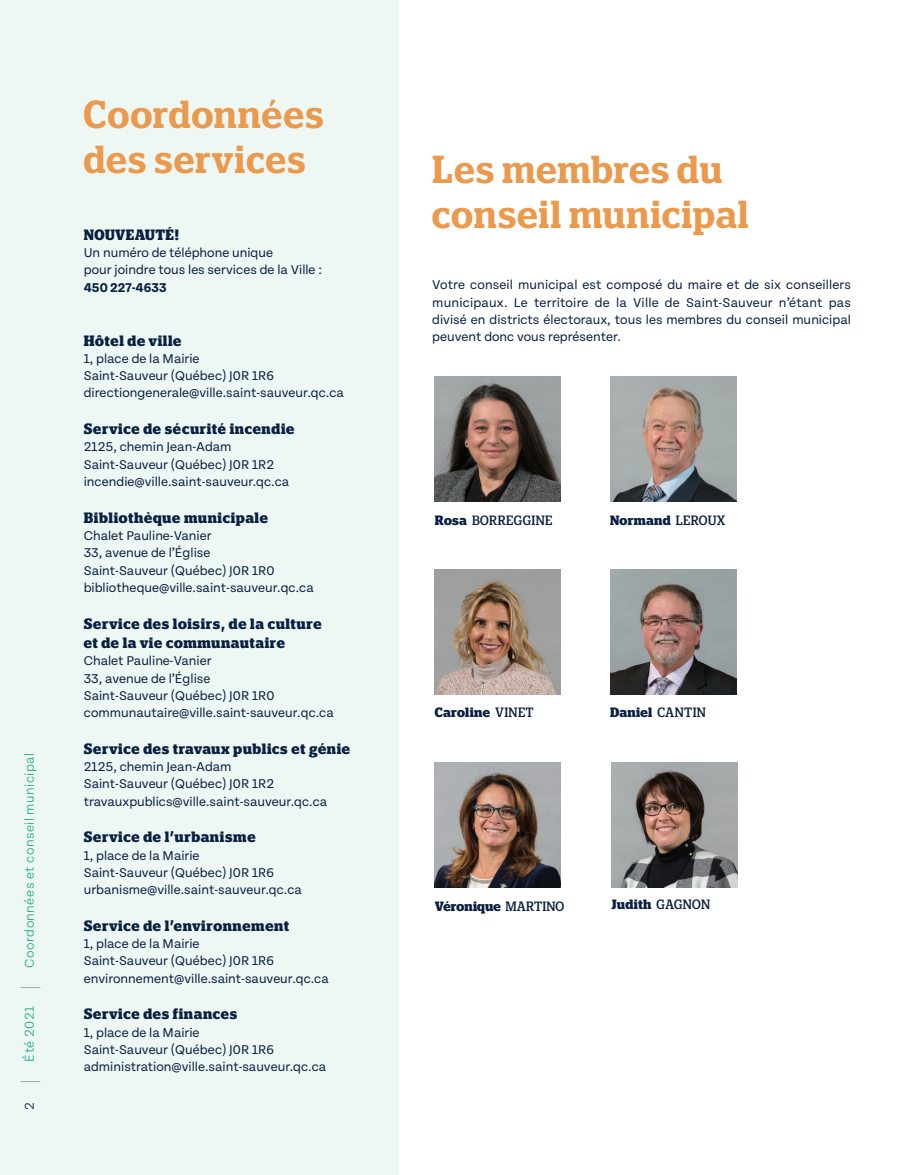
<style>
.page{position:relative;width:905px;height:1175px;background:#fff}
.page>*{position:absolute;margin:0;border:0;box-sizing:border-box;transform-origin:0 0}
.t1{font:600 condensed 39px/45px "Polyphonic";letter-spacing:.02em;color:#eb994c}
.t2{font:200 20.4px "Tenon";color:#0a2041;scale:.38 1}
.t3{font:700 condensed 15px/19.5px "Polyphonic";letter-spacing:.04em;color:#0a2041}
.t4{font:700 condensed 15px "Polyphonic";letter-spacing:.02em;color:#0a2041}
.Texte_courant{font:13.5px/17.2px "Tenon";color:#0a2041;text-align:justify}
.t5{font:700 condensed 13.5px "Polyphonic";letter-spacing:.02em;color:#0a2041}
.t6{font:300 13.5px "Tenon";letter-spacing:.03em;color:#1faa87}
.t7{font:500 condensed 13.5px "Polyphonic";letter-spacing:.02em;color:#0a2041}
.t8{font:700 13.5px "Tenon";color:#0a2041}
.t9{font:300 13.5px "Tenon";color:#0a2041}
.s1{font-weight:700}
.s2{font-weight:500}
</style>
<div class="page">
<div style="left:0;top:0;width:399px;height:1174px;background:#edf8f5"></div>
<img style="left:435px;top:376px;width:126px;height:125px">
<img style="left:435px;top:762px;width:126px;height:125px">
<img style="left:610px;top:376px;width:126px;height:125px">
<img style="left:610px;top:570px;width:126px;height:125px">
<img style="left:435px;top:570px;width:126px;height:125px">
<img style="left:611px;top:762px;width:126px;height:125px">
<p class="t6" style="left:23px;top:967px;width:216px;rotate:-90deg">Coordonnées et conseil municipal</p>
<p class="t2" style="left:19px;top:989px;width:8px;rotate:-90deg">|</p>
<p class="t6" style="left:23px;top:1061px;width:57px;rotate:-90deg">Été 2021</p>
<p class="t2" style="left:19px;top:1082px;width:8px;rotate:-90deg">|</p>
<p class="t9" style="left:23px;top:1109px;width:9px;rotate:-90deg">2</p>
<h1 class="t1" style="left:84px;top:92px;width:241px">Coordonnées des services</h1>
<p class="t4" style="left:84px;top:226px;width:98px">NOUVEAUTÉ!</p>
<p class="Texte_courant" style="left:84px;top:244px;width:191px">Un numéro de téléphone unique</p>
<p class="Texte_courant" style="left:84px;top:261px;width:240px">pour joindre tous les services de la Ville :</p>
<p class="t8" style="left:84px;top:280px;width:84px">450 227-4633</p>
<p class="t3" style="left:84px;top:330px;width:99px">Hôtel de ville</p>
<p class="Texte_courant" style="left:84px;top:350px;width:117px">1, place de la Mairie</p>
<p class="Texte_courant" style="left:84px;top:367px;width:192px">Saint-Sauveur (Québec) J0R 1R6</p>
<p class="Texte_courant" style="left:84px;top:384px;width:262px">directiongenerale@ville.saint-sauveur.qc.ca</p>
<p class="t3" style="left:84px;top:419px;width:212px">Service de sécurité incendie</p>
<p class="Texte_courant" style="left:84px;top:438px;width:149px">2125, chemin Jean-Adam</p>
<p class="Texte_courant" style="left:84px;top:456px;width:192px">Saint-Sauveur (Québec) J0R 1R2</p>
<p class="Texte_courant" style="left:84px;top:473px;width:207px">incendie@ville.saint-sauveur.qc.ca</p>
<p class="t3" style="left:84px;top:507px;width:186px">Bibliothèque municipale</p>
<p class="Texte_courant" style="left:84px;top:527px;width:129px">Chalet Pauline-Vanier</p>
<p class="Texte_courant" style="left:84px;top:544px;width:128px">33, avenue de l’Église</p>
<p class="Texte_courant" style="left:84px;top:561px;width:192px">Saint-Sauveur (Québec) J0R 1R0</p>
<p class="Texte_courant" style="left:84px;top:579px;width:231px">bibliotheque@ville.saint-sauveur.qc.ca</p>
<p class="t3" style="left:84px;top:613px;width:239px">Service des loisirs, de la culture et de la vie communautaire</p>
<p class="Texte_courant" style="left:84px;top:652px;width:129px">Chalet Pauline-Vanier</p>
<p class="Texte_courant" style="left:84px;top:669px;width:128px">33, avenue de l’Église</p>
<p class="Texte_courant" style="left:84px;top:687px;width:192px">Saint-Sauveur (Québec) J0R 1R0</p>
<p class="Texte_courant" style="left:84px;top:704px;width:251px">communautaire@ville.saint-sauveur.qc.ca</p>
<p class="t3" style="left:84px;top:738px;width:268px">Service des travaux publics et génie</p>
<p class="Texte_courant" style="left:84px;top:758px;width:149px">2125, chemin Jean-Adam</p>
<p class="Texte_courant" style="left:84px;top:775px;width:192px">Saint-Sauveur (Québec) J0R 1R2</p>
<p class="Texte_courant" style="left:84px;top:792px;width:245px">travauxpublics@ville.saint-sauveur.qc.ca</p>
<p class="t3" style="left:84px;top:827px;width:173px">Service de l’urbanisme</p>
<p class="Texte_courant" style="left:84px;top:846px;width:117px">1, place de la Mairie</p>
<p class="Texte_courant" style="left:84px;top:864px;width:192px">Saint-Sauveur (Québec) J0R 1R6</p>
<p class="Texte_courant" style="left:84px;top:881px;width:220px">urbanisme@ville.saint-sauveur.qc.ca</p>
<p class="t3" style="left:84px;top:915px;width:207px">Service de l’environnement</p>
<p class="Texte_courant" style="left:84px;top:935px;width:117px">1, place de la Mairie</p>
<p class="Texte_courant" style="left:84px;top:952px;width:192px">Saint-Sauveur (Québec) J0R 1R6</p>
<p class="Texte_courant" style="left:84px;top:969px;width:247px">environnement@ville.saint-sauveur.qc.ca</p>
<p class="t3" style="left:84px;top:1004px;width:155px">Service des finances</p>
<p class="Texte_courant" style="left:84px;top:1023px;width:117px">1, place de la Mairie</p>
<p class="Texte_courant" style="left:84px;top:1041px;width:192px">Saint-Sauveur (Québec) J0R 1R6</p>
<p class="Texte_courant" style="left:84px;top:1058px;width:244px">administration@ville.saint-sauveur.qc.ca</p>
<h1 class="t1" style="left:432px;top:146px;width:318px">Les membres du conseil municipal</h1>
<p class="Texte_courant" style="left:432px;top:276px;width:420px">Votre conseil municipal est composé du maire et de six conseillers municipaux. Le territoire de la Ville de Saint-Sauveur n’étant pas divisé en districts électoraux, tous les membres du conseil municipal peuvent donc vous représenter.</p>
<p class="t7" style="left:435px;top:512px;width:119px"><span class="s1">Rosa</span> BORREGGINE</p>
<p class="t5" style="left:610px;top:512px;width:117px">Normand <span class="s2">LEROUX</span></p>
<p class="t5" style="left:435px;top:704px;width:100px">Caroline <span class="s2">VINET</span></p>
<p class="t5" style="left:610px;top:704px;width:97px">Daniel <span class="s2">CANTIN</span></p>
<p class="t5" style="left:435px;top:898px;width:131px">Véronique <span class="s2">MARTINO</span></p>
<p class="t5" style="left:611px;top:896px;width:100px">Judith <span class="s2">GAGNON</span></p>
</div>
